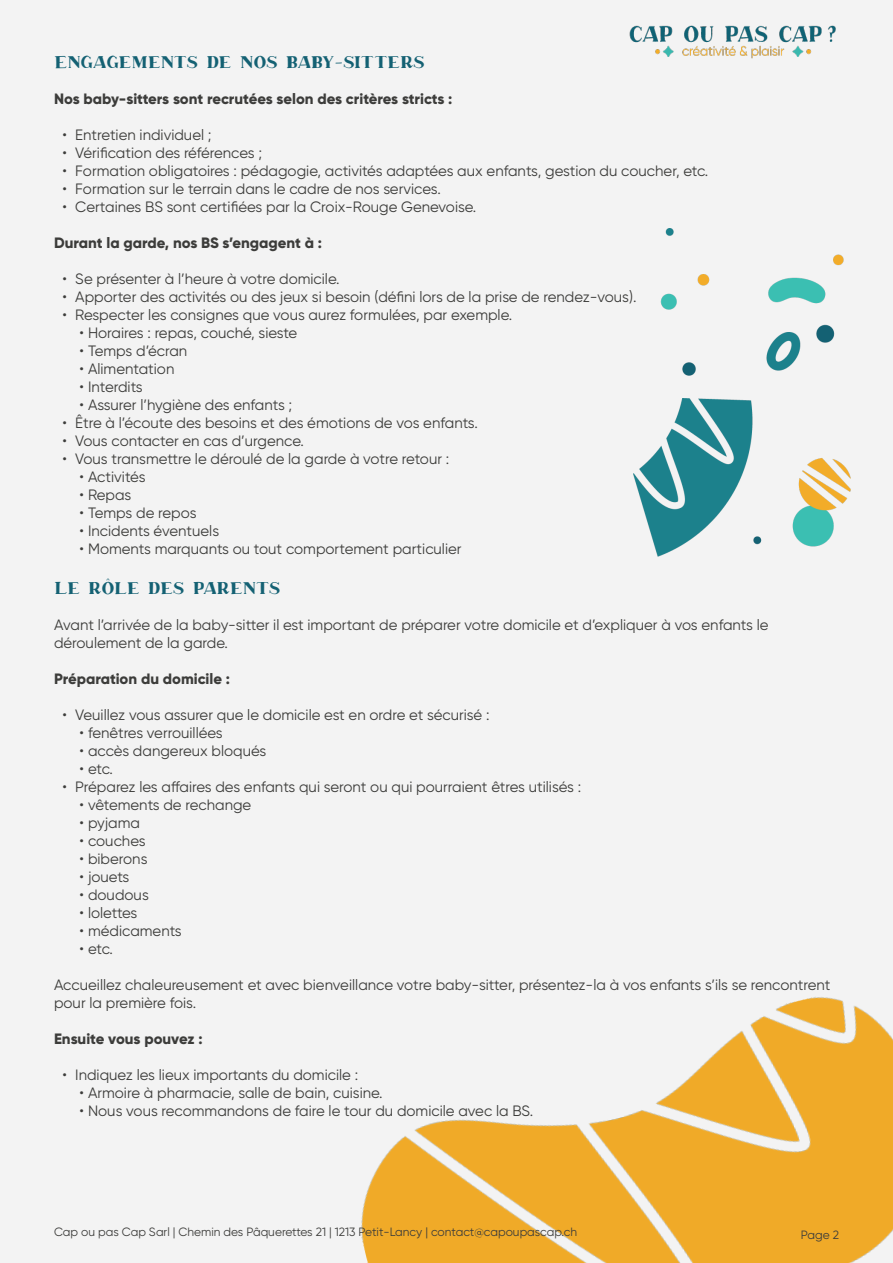
<style>
.page{position:relative;width:893px;height:1263px;background:#f3f3f3}
.page>*{position:absolute;margin:0;border:0;box-sizing:border-box;transform-origin:0 0}
.titre{font:18px "Margo Serif";letter-spacing:-.03em;color:#146173}
.Texte_courant{font:15px/18px "Gilroy";color:#3c3c3a}
.Texte_courant_bold{font:800 15px "Gilroy";color:#3c3c3a}
.t1{font:12px "Gilroy";color:#3c3c3a}
</style>
<div class="page">
<img style="left:629px;top:25px;width:207px;height:34px">
<img style="left:634px;top:229px;width:216px;height:327px">
<img style="left:361px;top:996px;width:532px;height:267px">
<p class="titre" style="left:54px;top:52px;width:373px">ENGAGEMENTS DE NOS BABY-SITTERS</p>
<p class="Texte_courant_bold" style="left:54px;top:90px;width:400px">Nos baby-sitters sont recrutées selon des critères stricts :</p>
<p class="Texte_courant" style="left:63px;top:126px;width:151px">• Entretien individuel ;</p>
<p class="Texte_courant" style="left:63px;top:144px;width:201px">• Vérification des références ;</p>
<p class="Texte_courant" style="left:63px;top:162px;width:647px">• Formation obligatoires : pédagogie, activités adaptées aux enfants, gestion du coucher, etc.</p>
<p class="Texte_courant" style="left:63px;top:180px;width:380px">• Formation sur le terrain dans le cadre de nos services.</p>
<p class="Texte_courant" style="left:63px;top:198px;width:415px">• Certaines BS sont certifiées par la Croix-Rouge Genevoise.</p>
<p class="Texte_courant_bold" style="left:54px;top:234px;width:270px">Durant la garde, nos BS s’engagent à :</p>
<p class="Texte_courant" style="left:63px;top:270px;width:279px">• Se présenter à l’heure à votre domicile.</p>
<p class="Texte_courant" style="left:63px;top:288px;width:575px">• Apporter des activités ou des jeux si besoin (défini lors de la prise de rendez-vous).</p>
<p class="Texte_courant" style="left:63px;top:306px;width:451px">• Respecter les consignes que vous aurez formulées, par exemple.</p>
<p class="Texte_courant" style="left:80px;top:324px;width:219px">• Horaires : repas, couché, sieste</p>
<p class="Texte_courant" style="left:80px;top:342px;width:109px">• Temps d’écran</p>
<p class="Texte_courant" style="left:80px;top:360px;width:96px">• Alimentation</p>
<p class="Texte_courant" style="left:80px;top:378px;width:65px">• Interdits</p>
<p class="Texte_courant" style="left:80px;top:396px;width:214px">• Assurer l’hygiène des enfants ;</p>
<p class="Texte_courant" style="left:63px;top:414px;width:417px">• Être à l’écoute des besoins et des émotions de vos enfants.</p>
<p class="Texte_courant" style="left:63px;top:432px;width:243px">• Vous contacter en cas d’urgence.</p>
<p class="Texte_courant" style="left:63px;top:450px;width:388px">• Vous transmettre le déroulé de la garde à votre retour :</p>
<p class="Texte_courant" style="left:80px;top:468px;width:67px">• Activités</p>
<p class="Texte_courant" style="left:80px;top:486px;width:53px">• Repas</p>
<p class="Texte_courant" style="left:80px;top:504px;width:119px">• Temps de repos</p>
<p class="Texte_courant" style="left:80px;top:522px;width:141px">• Incidents éventuels</p>
<p class="Texte_courant" style="left:80px;top:540px;width:384px">• Moments marquants ou tout comportement particulier</p>
<p class="titre" style="left:54px;top:578px;width:228px">LE RÔLE DES PARENTS</p>
<p class="Texte_courant" style="left:54px;top:616px;width:716px">Avant l’arrivée de la baby-sitter il est important de préparer votre domicile et d’expliquer à vos enfants le déroulement de la garde.</p>
<p class="Texte_courant_bold" style="left:54px;top:669px;width:178px">Préparation du domicile :</p>
<p class="Texte_courant" style="left:63px;top:706px;width:428px">• Veuillez vous assurer que le domicile est en ordre et sécurisé :</p>
<p class="Texte_courant" style="left:80px;top:724px;width:145px">• fenêtres verrouillées</p>
<p class="Texte_courant" style="left:80px;top:742px;width:188px">• accès dangereux bloqués</p>
<p class="Texte_courant" style="left:80px;top:760px;width:35px">• etc.</p>
<p class="Texte_courant" style="left:63px;top:778px;width:520px">• Préparez les affaires des enfants qui seront ou qui pourraient êtres utilisés :</p>
<p class="Texte_courant" style="left:80px;top:796px;width:173px">• vêtements de rechange</p>
<p class="Texte_courant" style="left:80px;top:814px;width:62px">• pyjama</p>
<p class="Texte_courant" style="left:80px;top:832px;width:68px">• couches</p>
<p class="Texte_courant" style="left:80px;top:850px;width:69px">• biberons</p>
<p class="Texte_courant" style="left:80px;top:868px;width:51px">• jouets</p>
<p class="Texte_courant" style="left:80px;top:886px;width:71px">• doudous</p>
<p class="Texte_courant" style="left:80px;top:904px;width:59px">• lolettes</p>
<p class="Texte_courant" style="left:80px;top:922px;width:104px">• médicaments</p>
<p class="Texte_courant" style="left:80px;top:940px;width:35px">• etc.</p>
<p class="Texte_courant" style="left:54px;top:976px;width:778px">Accueillez chaleureusement et avec bienveillance votre baby-sitter, présentez-la à vos enfants s’ils se rencontrent pour la première fois.</p>
<p class="Texte_courant_bold" style="left:54px;top:1029px;width:150px">Ensuite vous pouvez :</p>
<p class="Texte_courant" style="left:63px;top:1066px;width:297px">• Indiquez les lieux importants du domicile :</p>
<p class="Texte_courant" style="left:80px;top:1084px;width:305px">• Armoire à pharmacie, salle de bain, cuisine.</p>
<p class="Texte_courant" style="left:80px;top:1102px;width:455px">• Nous vous recommandons de faire le tour du domicile avec la BS.</p>
<p class="t1" style="left:54px;top:1224px;width:525px">Cap ou pas Cap Sarl | Chemin des Pâquerettes 21 | 1213 Petit-Lancy | contact@capoupascap.ch</p>
<p class="t1" style="left:801px;top:1228px;width:40px">Page 2</p>
</div>
